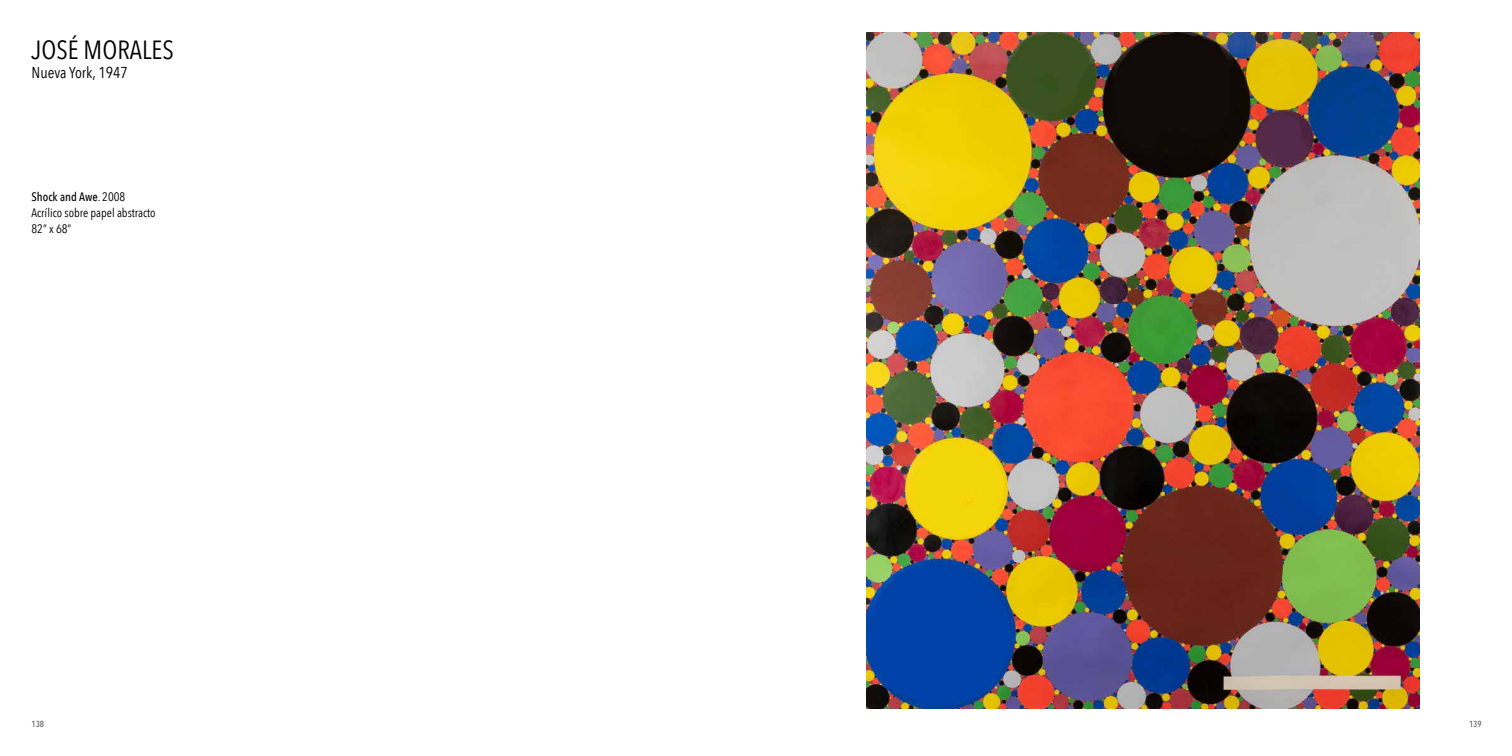
<style>
.page{position:relative;width:1512px;height:756px;background:#fff}
.page>*{position:absolute;margin:0;border:0;box-sizing:border-box;transform-origin:0 0}
.t1{font:26.25px "Avenir Next Condensed";color:#000}
.t2{font:15.75px "Avenir Next Condensed";color:#000}
.t3{font:12.25px/15.8px "Avenir Next Condensed";color:#000}
.t4{font:500 8.75px "Avenir Next Condensed";color:#58595b}
.s1{font-weight:500}
</style>
<div class="page">
<img style="left:866px;top:33px;width:553px;height:676px">
<h1 class="t1" style="left:32px;top:27px;width:144px">JOSÉ MORALES</h1>
<p class="t2" style="left:32px;top:59px;width:98px">Nueva York, 1947</p>
<p class="t3" style="left:32px;top:189px;width:126px"><span class="s1">Shock and Awe</span>. 2008<br>Acrílico sobre papel abstracto<br>82” x 68”</p>
<p class="t4" style="left:32px;top:719px;width:14px">138</p>
<p class="t4" style="left:1469px;top:719px;width:14px">139</p>
</div>
